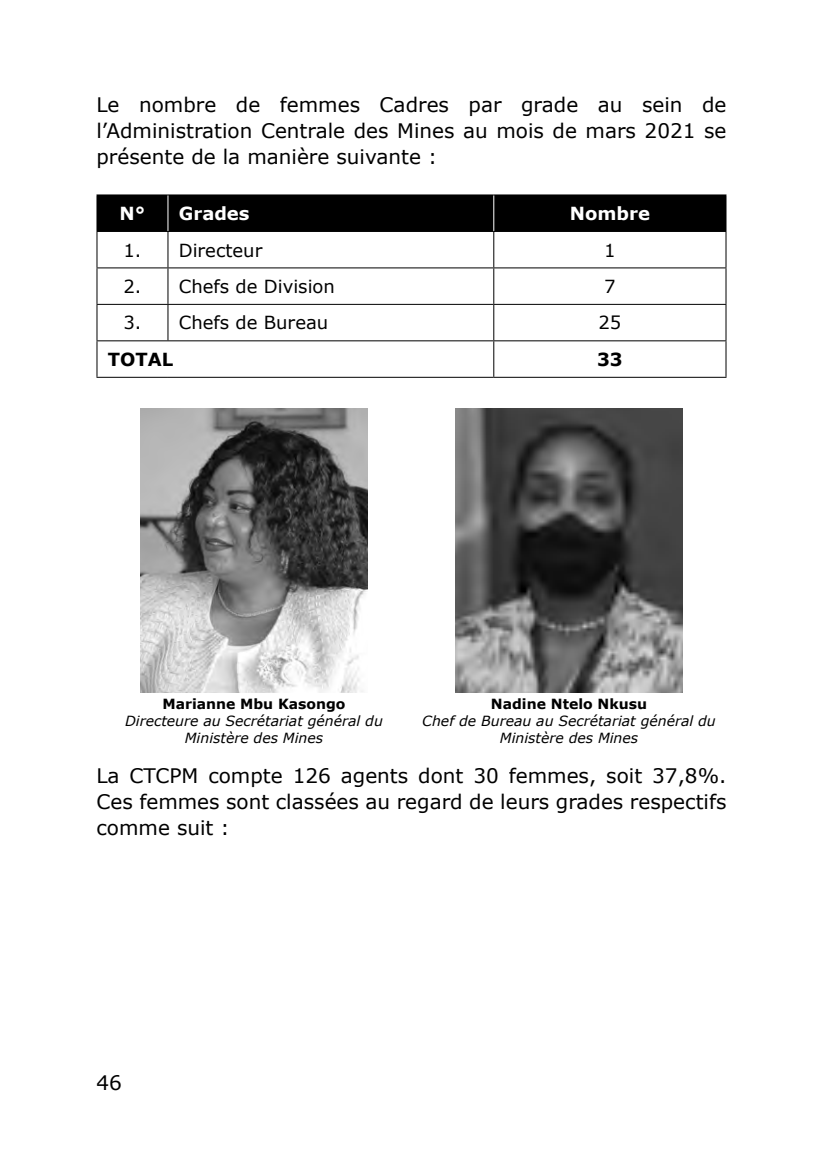
<style>
.page{position:relative;width:823px;height:1163px;background:#fff}
.page>*{position:absolute;margin:0;border:0;box-sizing:border-box;transform-origin:0 0}
.t1{font:20px/26px "Verdana";color:#000;text-align:justify}
.t2{font:18px "Verdana";color:#000}
.t3{font:700 18px "Verdana";color:#fff}
.t4{font:700 18px "Verdana";color:#000}
.t5{font:italic 14px/16.8px "Verdana";color:#000;text-align:center}
.t6{font:700 14px "Verdana";color:#000}
</style>
<div class="page">
<div style="left:97px;top:195px;width:628px;height:36px;background:#000"></div>
<hr style="left:96px;top:194px;width:72px;height:1px;background:#000">
<hr style="left:168px;top:194px;width:325px;height:1px;background:#000">
<hr style="left:493px;top:194px;width:233px;height:1px;background:#000">
<hr style="left:96px;top:231px;width:72px;height:1px;background:#000">
<hr style="left:168px;top:231px;width:325px;height:1px;background:#000">
<hr style="left:493px;top:231px;width:233px;height:1px;background:#000">
<hr style="left:96px;top:267px;width:72px;height:1px;background:#000">
<hr style="left:168px;top:267px;width:325px;height:1px;background:#000">
<hr style="left:493px;top:267px;width:233px;height:1px;background:#000">
<hr style="left:96px;top:304px;width:72px;height:1px;background:#000">
<hr style="left:168px;top:304px;width:325px;height:1px;background:#000">
<hr style="left:493px;top:304px;width:233px;height:1px;background:#000">
<hr style="left:96px;top:340px;width:72px;height:1px;background:#000">
<hr style="left:168px;top:340px;width:325px;height:1px;background:#000">
<hr style="left:493px;top:340px;width:233px;height:1px;background:#000">
<hr style="left:96px;top:377px;width:72px;height:1px;background:#000">
<hr style="left:168px;top:377px;width:325px;height:1px;background:#000">
<hr style="left:493px;top:377px;width:233px;height:1px;background:#000">
<hr style="left:96px;top:195px;width:1px;height:36px;background:#000">
<hr style="left:96px;top:232px;width:1px;height:35px;background:#000">
<hr style="left:96px;top:268px;width:1px;height:36px;background:#000">
<hr style="left:96px;top:305px;width:1px;height:35px;background:#000">
<hr style="left:96px;top:341px;width:1px;height:36px;background:#000">
<hr style="left:725px;top:195px;width:1px;height:36px;background:#000">
<hr style="left:167px;top:232px;width:1px;height:35px;background:#000">
<hr style="left:493px;top:232px;width:1px;height:35px;background:#000">
<hr style="left:725px;top:232px;width:1px;height:35px;background:#000">
<hr style="left:167px;top:268px;width:1px;height:36px;background:#000">
<hr style="left:493px;top:268px;width:1px;height:36px;background:#000">
<hr style="left:725px;top:268px;width:1px;height:36px;background:#000">
<hr style="left:167px;top:305px;width:1px;height:35px;background:#000">
<hr style="left:493px;top:305px;width:1px;height:35px;background:#000">
<hr style="left:725px;top:305px;width:1px;height:35px;background:#000">
<hr style="left:493px;top:341px;width:1px;height:36px;background:#000">
<hr style="left:725px;top:341px;width:1px;height:36px;background:#000">
<hr style="left:167px;top:195px;width:1px;height:36px;background:#fff">
<hr style="left:493px;top:195px;width:1px;height:36px;background:#fff">
<img style="left:140px;top:408px;width:227px;height:284px">
<img style="left:455px;top:408px;width:227px;height:284px">
<p class="t1" style="left:96px;top:92px;width:631px">Le nombre de femmes Cadres par grade au sein de l’Administration Centrale des Mines au mois de mars 2021 se présente de la manière suivante :</p>
<p class="t3" style="left:119px;top:201px;width:27px">N°</p>
<p class="t3" style="left:179px;top:201px;width:72px">Grades</p>
<p class="t3" style="left:569px;top:201px;width:82px">Nombre</p>
<p class="t2" style="left:123px;top:238px;width:140px">1. Directeur</p>
<p class="t2" style="left:603px;top:238px;width:13px">1</p>
<p class="t2" style="left:123px;top:275px;width:213px">2. Chefs de Division</p>
<p class="t2" style="left:603px;top:275px;width:13px">7</p>
<p class="t2" style="left:123px;top:311px;width:206px">3. Chefs de Bureau</p>
<p class="t2" style="left:598px;top:311px;width:24px">25</p>
<p class="t4" style="left:108px;top:346px;width:67px">TOTAL</p>
<p class="t4" style="left:596px;top:346px;width:27px">33</p>
<p class="t6" style="left:490px;top:693px;width:158px">Nadine Ntelo Nkusu</p>
<p class="t5" style="left:422px;top:712px;width:295px">Chef de Bureau au Secrétariat général du<br>Ministère des Mines</p>
<p class="t1" style="left:96px;top:763px;width:631px">La CTCPM compte 126 agents dont 30 femmes, soit 37,8%.<br>Ces femmes sont classées au regard de leurs grades respectifs comme suit :</p>
<p class="t6" style="left:162px;top:693px;width:184px">Marianne Mbu Kasongo</p>
<p class="t5" style="left:125px;top:712px;width:259px">Directeure au Secrétariat général du<br>Ministère des Mines</p>
<p class="t1" style="left:96px;top:1070px;width:27px">46</p>
</div>
